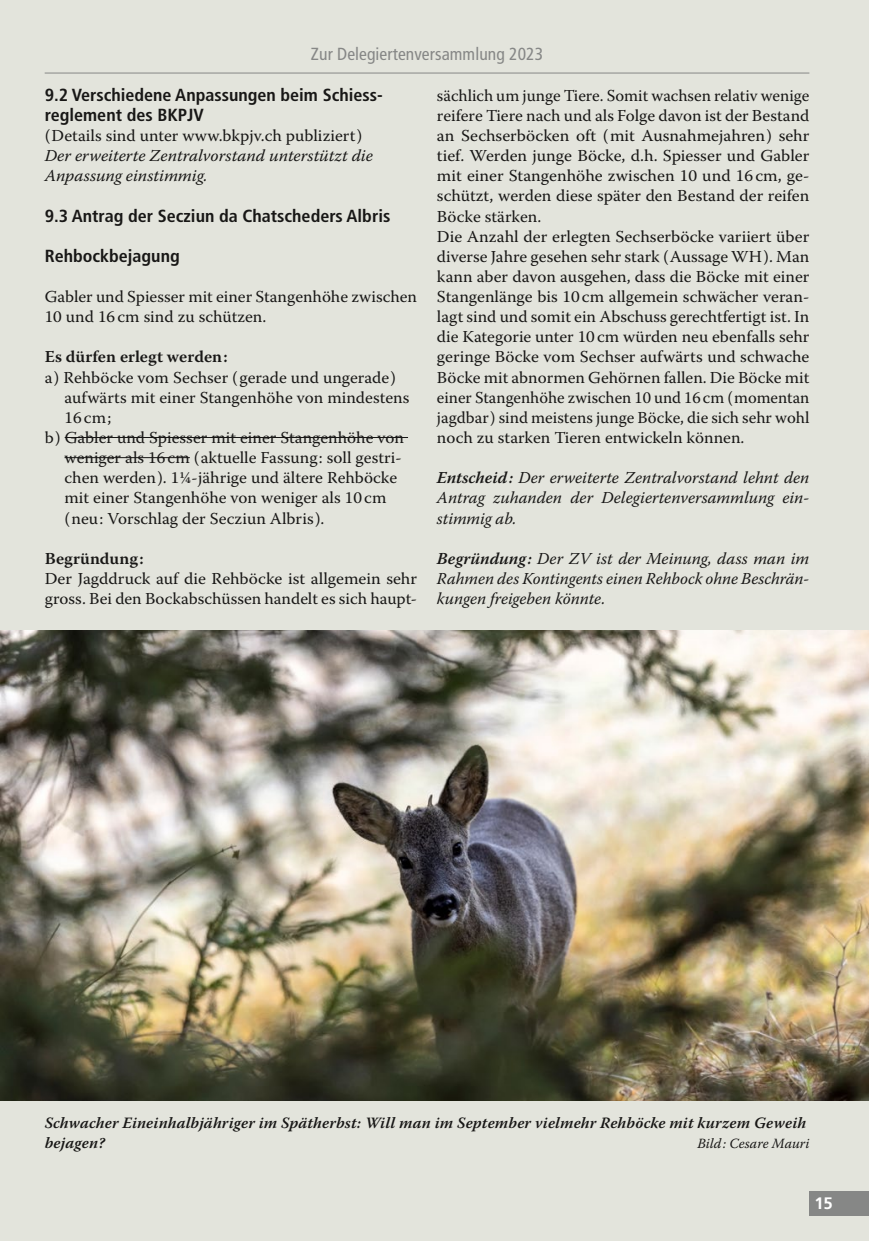
<style>
.page{position:relative;width:869px;height:1241px;background:#fff}
.page>*{position:absolute;margin:0;border:0;box-sizing:border-box;transform-origin:0 0}
.t1{font:700 condensed 17.5px/20.1px "Frutiger LT";color:#181716}
.t2{font:condensed 17.5px "Frutiger LT";letter-spacing:.005em;color:#868786}
.t3{font:16.62px/20.1px "Warnock Pro";color:#181716}
.t4{font:italic 16.62px/20.1px "Warnock Pro";color:#181716;text-align:justify}
.t5{font:16.62px/20.1px "Warnock Pro";color:#181716;scale:1.04 1}
.t6{font:600 16.62px "Warnock Pro";color:#181716}
.t7{font:700 16.62px "Frutiger LT";color:#fff}
.t8{font:italic 600 15.75px/20.1px "Warnock Pro";letter-spacing:.01em;color:#181716}
.t9{font:italic 14px "Warnock Pro";color:#181716}
.s1{font-weight:600}
</style>
<div class="page">
<div style="left:0;top:0;width:868px;height:1240px;background:#e3e4dc"></div>
<hr style="left:45px;top:73px;width:764px;height:1px;background:#868786">
<hr style="left:65px;top:437px;width:343px;height:1px;background:#181716">
<hr style="left:64px;top:457px;width:126px;height:1px;background:#181716">
<div style="left:809px;top:1191px;width:59px;height:24px;background:#868786"></div>
<img style="left:0;top:630px;width:868px;height:469px">
<p class="t2" style="left:311px;top:44px;width:233px">Zur Delegiertenversammlung 2023</p>
<p class="t1" style="left:45px;top:85px;width:338px">9.2 Verschiedene Anpassungen beim Schiess&shy;reglement des BKPJV</p>
<p class="t3" style="left:45px;top:125px;width:319px">(Details sind unter www.bkpjv.ch publiziert)</p>
<p class="t4" style="left:45px;top:145px;width:330px">Der erweiterte Zentralvorstand unterstützt die<br>Anpassung einstimmig.</p>
<p class="t1" style="left:45px;top:205px;width:347px">9.3 Antrag der Secziun da Chatscheders Albris</p>
<p class="t1" style="left:45px;top:246px;width:136px">Rehbockbejagung</p>
<p class="t3" style="left:45px;top:286px;width:374px">Gabler und Spiesser mit einer Stangenhöhe zwischen<br>10 und 16cm sind zu schützen.</p>
<p class="t6" style="left:45px;top:347px;width:184px">Es dürfen erlegt werden:</p>
<p class="t3" style="left:45px;top:367px;width:353px">a) Rehböcke vom Sechser (gerade und ungerade)</p>
<p class="t3" style="left:64px;top:387px;width:346px">aufwärts mit einer Stangenhöhe von mindestens</p>
<p class="t3" style="left:64px;top:407px;width:48px">16cm;</p>
<p class="t3" style="left:45px;top:427px;width:360px">b) Gabler und Spiesser mit einer Stangenhöhe von</p>
<p class="t3" style="left:64px;top:447px;width:338px">weniger als 16cm (aktuelle Fassung: soll gestri-</p>
<p class="t3" style="left:64px;top:467px;width:334px">chen werden). 1¼-jährige und ältere Rehböcke</p>
<p class="t3" style="left:64px;top:487px;width:323px">mit einer Stangenhöhe von weniger als 10cm</p>
<p class="t3" style="left:64px;top:507px;width:261px">(neu: Vorschlag der Secziun Albris).</p>
<p class="t6" style="left:45px;top:548px;width:100px">Begründung:</p>
<p class="t5" style="left:45px;top:568px;width:359px">Der Jagddruck auf die Rehböcke ist allgemein sehr gross. Bei den Bockabschüssen handelt es sich haupt-</p>
<p class="t3" style="left:437px;top:85px;width:374px">sächlich um junge Tiere. Somit wachsen relativ wenige reifere Tiere nach und als Folge davon ist der Bestand an Sechserböcken oft (mit Ausnahmejahren) sehr tief. Werden junge Böcke, d.h. Spiesser und Gabler mit einer Stangenhöhe zwischen 10 und 16cm, ge&shy;schützt, werden diese später den Bestand der reifen Böcke stärken.<br>Die Anzahl der erlegten Sechserböcke variiert über diverse Jahre gesehen sehr stark (Aussage WH). Man kann aber davon ausgehen, dass die Böcke mit einer Stangenlänge bis 10cm allgemein schwächer veran&shy;lagt sind und somit ein Abschuss gerechtfertigt ist. In die Kategorie unter 10cm würden neu ebenfalls sehr geringe Böcke vom Sechser aufwärts und schwache Böcke mit abnormen Gehörnen fallen. Die Böcke mit einer Stangenhöhe zwischen 10 und 16 cm (momentan jagdbar) sind meistens junge Böcke, die sich sehr wohl noch zu starken Tieren entwickeln können.</p>
<p class="t4" style="left:437px;top:467px;width:374px"><span class="s1">Entscheid:</span> Der erweiterte Zentralvorstand lehnt den Antrag zuhanden der Delegiertenversammlung ein&shy;stimmig ab.</p>
<p class="t4" style="left:437px;top:548px;width:374px"><span class="s1">Begründung:</span> Der ZV ist der Meinung, dass man im Rahmen des Kontingents einen Rehbock ohne Beschrän&shy;kungen freigeben könnte.</p>
<p class="t8" style="left:45px;top:1112px;width:762px">Schwacher Eineinhalbjähriger im Spätherbst: Will man im September vielmehr Rehböcke mit kurzem Geweih bejagen?</p>
<p class="t9" style="left:697px;top:1134px;width:113px">Bild: Cesare Mauri</p>
<p class="t7" style="left:814px;top:1193px;width:20px">15</p>
</div>
